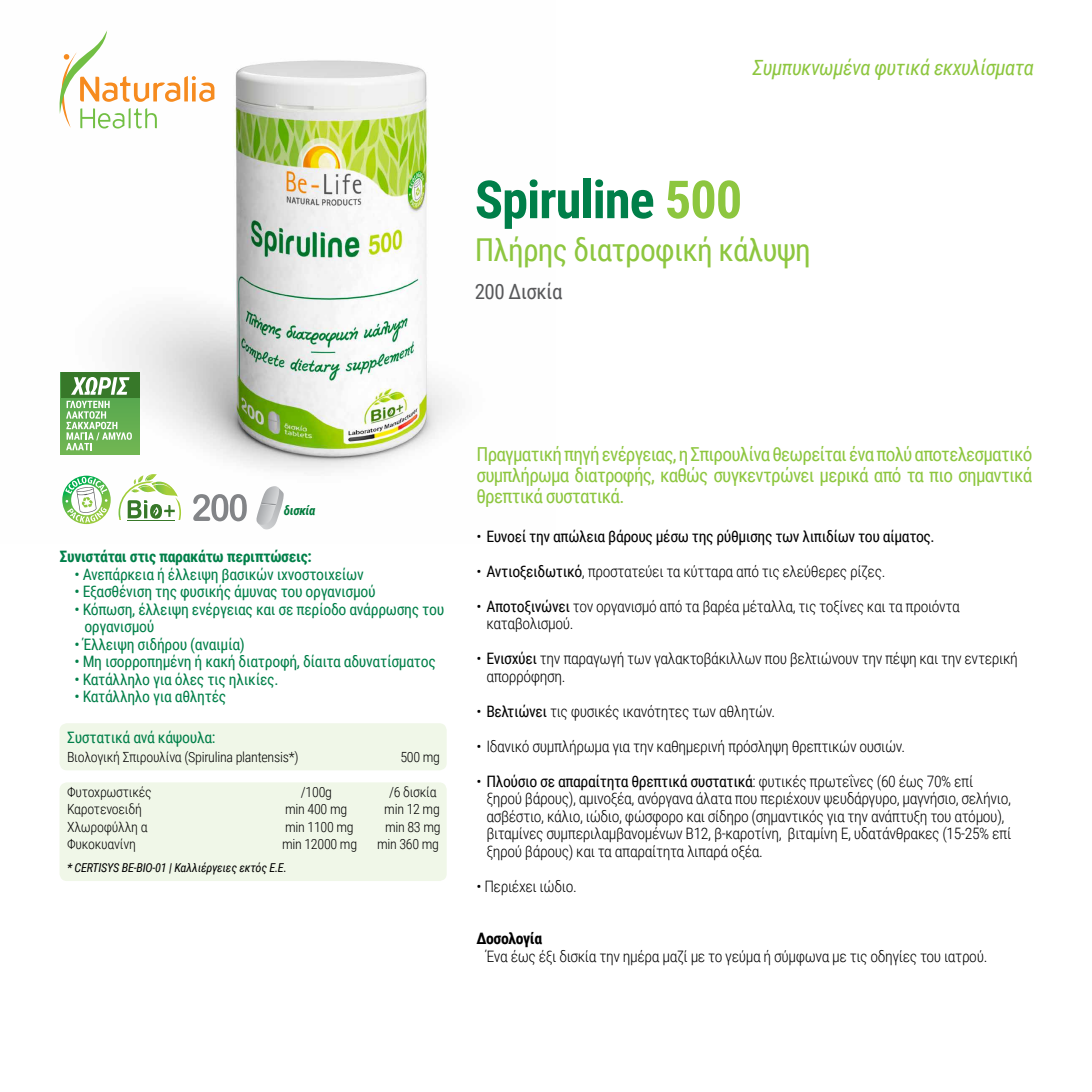
<style>
.page{position:relative;width:1092px;height:1092px;background:#fff}
.page>*{position:absolute;margin:0;border:0;box-sizing:border-box;transform-origin:0 0}
.t1{font:700 52.5px "Roboto Condensed";letter-spacing:-.02em;color:#007f49}
.t2{font:31.5px "Roboto Condensed";letter-spacing:-.025em;color:#8dc63f}
.t3{font:italic 21px "Roboto Condensed";letter-spacing:-.025em;color:#8dc63f}
.t4{font:21px "Roboto Condensed";letter-spacing:-.025em;color:#58595b}
.t5{font:19.25px/21px "Roboto Condensed";letter-spacing:-.04em;color:#8dc63f;text-align:justify}
.t6{font:300 15.75px/17.5px "Roboto Condensed";letter-spacing:-.025em;color:#000}
.t7{font:15.75px/17.5px "Roboto Condensed";letter-spacing:-.02em;color:#007f49}
.t8{font:15.75px "Roboto Condensed";letter-spacing:-.025em;color:#000}
.t9{font:700 15.75px "Roboto Condensed";letter-spacing:-.02em;color:#007f49}
.t10{font:700 15.75px "Roboto Condensed";letter-spacing:-.025em;color:#000}
.t11{font:300 14px "Roboto Condensed";letter-spacing:-.02em;color:#000}
.t12{font:italic 700 12.95px "Roboto Condensed";letter-spacing:-.035em;color:#007a3b}
.t13{font:italic 12.25px "Roboto Condensed";letter-spacing:-.02em;color:#000}
.s1{color:#8dc63f}
.s2{font-weight:300}
.s3{font-weight:400}
</style>
<div class="page">
<img style="left:60px;top:60px;width:392px;height:470px">
<svg style="left:62px;top:475px;width:49px;height:49px"></svg>
<div style="left:81px;top:476px;width:6px;height:7px;background:#06af50;border-radius:50%"></div>
<svg style="left:65px;top:477px;width:42px;height:45px"></svg>
<svg style="left:115px;top:471px;width:71px;height:55px"></svg>
<hr style="left:128px;top:520px;width:47px;height:1px;background:#377829">
<svg style="left:193px;top:494px;width:54px;height:27px"></svg>
<svg style="left:256px;top:486px;width:28px;height:43px"></svg>
<div style="left:60px;top:723px;width:386px;height:47px;background:#f0f7e8;border-radius:7px"></div>
<div style="left:60px;top:782px;width:386px;height:99px;background:#f0f7e8;border-radius:7px"></div>
<svg style="left:61px;top:397px;width:79px;height:58px"></svg>
<div style="left:61px;top:372px;width:79px;height:25px;background:#377829"></div>
<svg style="left:66px;top:377px;width:66px;height:73px"></svg>
<svg style="left:59px;top:30px;width:155px;height:98px"></svg>
<h3 class="t3" style="left:752px;top:53px;width:282px">Συμπυκνωμένα φυτικά εκχυλίσματα</h3>
<h1 class="t1" style="left:474px;top:163px;width:269px">Spiruline <span class="s1">500</span></h1>
<h2 class="t2" style="left:474px;top:227px;width:338px">Πλήρης διατροφική κάλυψη</h2>
<h3 class="t4" style="left:474px;top:277px;width:89px">200 Δισκία</h3>
<p class="t12" style="left:284px;top:501px;width:33px">δισκία</p>
<p class="t9" style="left:60px;top:545px;width:254px">Συνιστάται στις παρακάτω περιπτώσεις:</p>
<p class="t7" style="left:74px;top:564px;width:291px">• Ανεπάρκεια ή έλλειψη βασικών ιχνοστοιχείων</p>
<p class="t7" style="left:74px;top:582px;width:303px">• Εξασθένιση της φυσικής άμυνας του οργανισμού</p>
<p class="t7" style="left:84px;top:599px;width:361px;text-indent:-10px">• Κόπωση, έλλειψη ενέργειας και σε περίοδο ανάρρωσης του οργανισμού</p>
<p class="t7" style="left:74px;top:634px;width:172px">• Έλλειψη σιδήρου (αναιμία)</p>
<p class="t7" style="left:74px;top:652px;width:363px">• Μη ισορροπημένη ή κακή διατροφή, δίαιτα αδυνατίσματος</p>
<p class="t7" style="left:74px;top:669px;width:205px">• Κατάλληλο για όλες τις ηλικίες.</p>
<p class="t7" style="left:74px;top:687px;width:153px">• Κατάλληλο για αθλητές</p>
<p class="t7" style="left:67px;top:728px;width:150px">Συστατικά ανά κάψουλα:</p>
<p class="t11" style="left:67px;top:747px;width:233px">Βιολογική Σπιρουλίνα (Spirulina plantensis*)</p>
<p class="t11" style="left:400px;top:747px;width:41px">500 mg</p>
<p class="t11" style="left:67px;top:782px;width:86px">Φυτοχρωστικές</p>
<p class="t11" style="left:301px;top:782px;width:33px">/100g</p>
<p class="t11" style="left:389px;top:782px;width:49px">/6 δισκία</p>
<p class="t11" style="left:67px;top:799px;width:76px">Kαροτενοειδή</p>
<p class="t11" style="left:285px;top:799px;width:64px">min 400 mg</p>
<p class="t11" style="left:384px;top:799px;width:57px">min 12 mg</p>
<p class="t11" style="left:67px;top:817px;width:82px">Xλωροφύλλη α</p>
<p class="t11" style="left:285px;top:817px;width:70px">min 1100 mg</p>
<p class="t11" style="left:385px;top:817px;width:57px">min 83 mg</p>
<p class="t11" style="left:67px;top:834px;width:70px">Φυκοκυανίνη</p>
<p class="t11" style="left:282px;top:834px;width:77px">min 12000 mg</p>
<p class="t11" style="left:377px;top:834px;width:64px">min 360 mg</p>
<p class="t13" style="left:67px;top:859px;width:221px">* CERTISYS BE-BIO-01 | Καλλιέργειες εκτός Ε.Ε.</p>
<p class="t5" style="left:476px;top:443px;width:557px">Πραγματική πηγή ενέργειας, η Σπιρουλίνα θεωρείται ένα πολύ αποτελεσματικό συμπλήρωμα διατροφής, καθώς συγκεντρώνει μερικά από τα πιο σημαντικά θρεπτικά συστατικά.</p>
<p class="t8" style="left:476px;top:525px;width:459px"><span class="s2">•</span> Ευνοεί την απώλεια βάρους μέσω της ρύθμισης των λιπιδίων του αίματος.</p>
<p class="t6" style="left:476px;top:561px;width:410px">• <span class="s3">Αντιοξειδωτικό</span>, προστατεύει τα κύτταρα από τις ελεύθερες ρίζες.</p>
<p class="t6" style="left:486px;top:596px;width:475px;text-indent:-10px">• <span class="s3">Αποτοξινώνει</span> τον οργανισμό από τα βαρέα μέταλλα, τις τοξίνες και τα προιόντα καταβολισμού.</p>
<p class="t6" style="left:486px;top:649px;width:533px;text-indent:-10px">• <span class="s3">Ενισχύει</span> την παραγωγή των γαλακτοβάκιλλων που βελτιώνουν την πέψη και την εντερική απορρόφηση.</p>
<p class="t6" style="left:476px;top:701px;width:300px">• <span class="s3">Βελτιώνει</span> τις φυσικές ικανότητες των αθλητών.</p>
<p class="t6" style="left:476px;top:736px;width:430px">• Ιδανικό συμπλήρωμα για την καθημερινή πρόσληψη θρεπτικών ουσιών.</p>
<p class="t6" style="left:486px;top:771px;width:526px;text-indent:-10px">• <span class="s3">Πλούσιο σε απαραίτητα θρεπτικά συστατικά</span>: φυτικές πρωτεΐνες (60 έως 70% επί ξηρού βάρους), αμινοξέα, ανόργανα άλατα που περιέχουν ψευδάργυρο, μαγνήσιο, σελήνιο, ασβέστιο, κάλιο, ιώδιο, φώσφορο και σίδηρο (σημαντικός για την ανάπτυξη του ατόμου), βιταμίνες συμπεριλαμβανομένων Β12, β-καροτίνη, βιταμίνη Ε, υδατάνθρακες (15-25% επί ξηρού βάρους) και τα απαραίτητα λιπαρά οξέα.</p>
<p class="t6" style="left:476px;top:876px;width:102px">• Περιέχει ιώδιο.</p>
<p class="t10" style="left:476px;top:927px;width:67px">Δοσολογία</p>
<p class="t6" style="left:486px;top:946px;width:503px">Ένα έως έξι δισκία την ημέρα μαζί με το γεύμα ή σύμφωνα με τις οδηγίες του ιατρού.</p>
</div>
